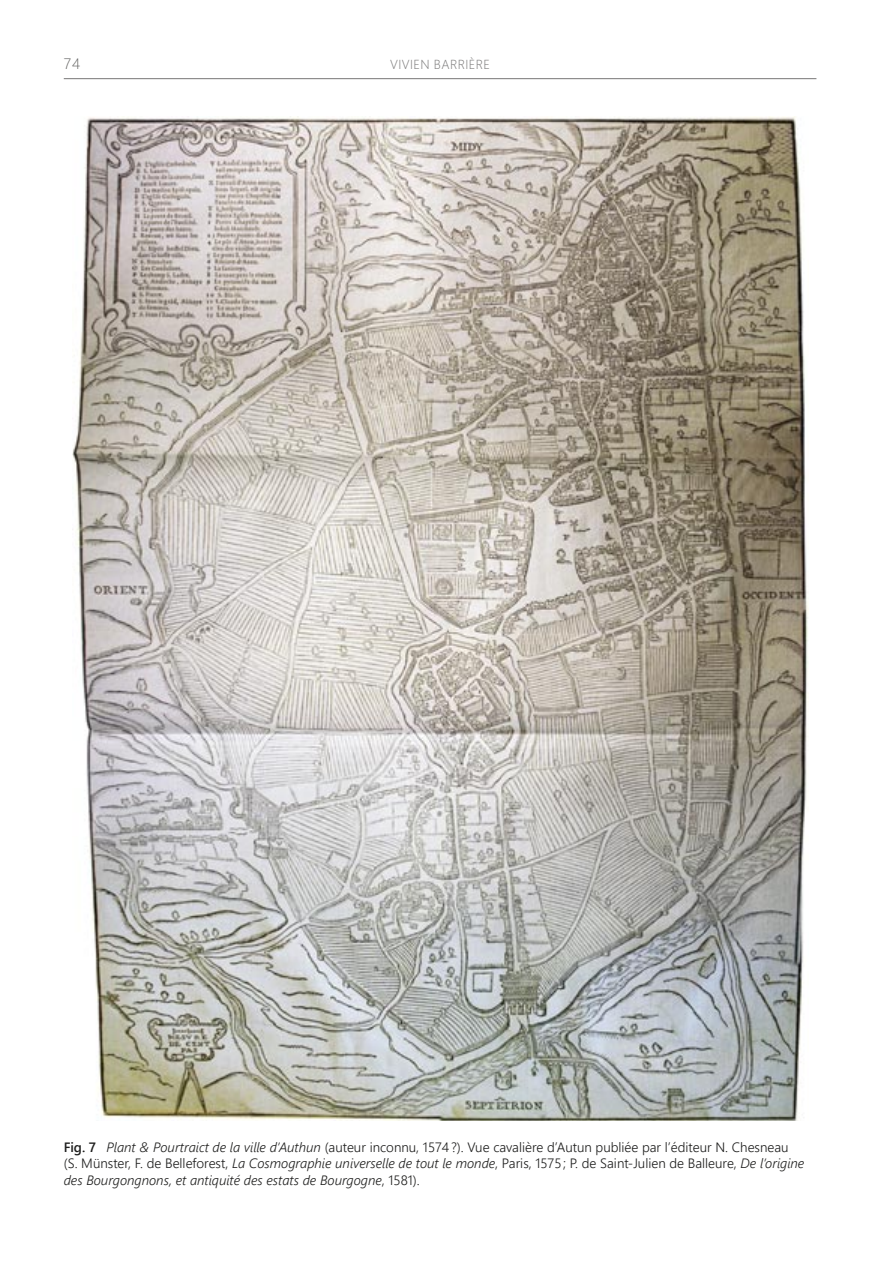
<style>
.page{position:relative;width:893px;height:1263px;background:#fff}
.page>*{position:absolute;margin:0;border:0;box-sizing:border-box;transform-origin:0 0}
.t1{font:300 15px "Segoe UI";color:#616160}
.t2{font:300 13.5px/16.5px "Segoe UI";color:#1d1d1c}
.t3{font:300 13.05px "Segoe UI";letter-spacing:.035em;color:#787777}
.s1{font-weight:600}
.s2{font-style:italic}
</style>
<div class="page">
<hr style="left:64px;top:78px;width:752px;height:1px;background:#787777">
<img style="left:72px;top:116px;width:737px;height:1004px">
<p class="t1" style="left:64px;top:53px;width:18px">74</p>
<p class="t3" style="left:390px;top:55px;width:102px">VIVIEN BARRIÈRE</p>
<p class="t2" style="left:64px;top:1138px;width:742px"><span class="s1">Fig. 7</span> <span class="s2">Plant &amp; Pourtraict de la ville d’Authun</span> ﴾auteur inconnu, 1574?﴿. Vue cavalière d’Autun publiée par l’éditeur N. Chesneau ﴾S. Münster, F. de Belleforest, <span class="s2">La Cosmographie universelle de tout le monde</span>, Paris, 1575; P. de Saint‐Julien de Balleure, <span class="s2">De l’origine des Bourgongnons, et antiquité des estats de Bourgogne</span>, 1581﴿.</p>
</div>
